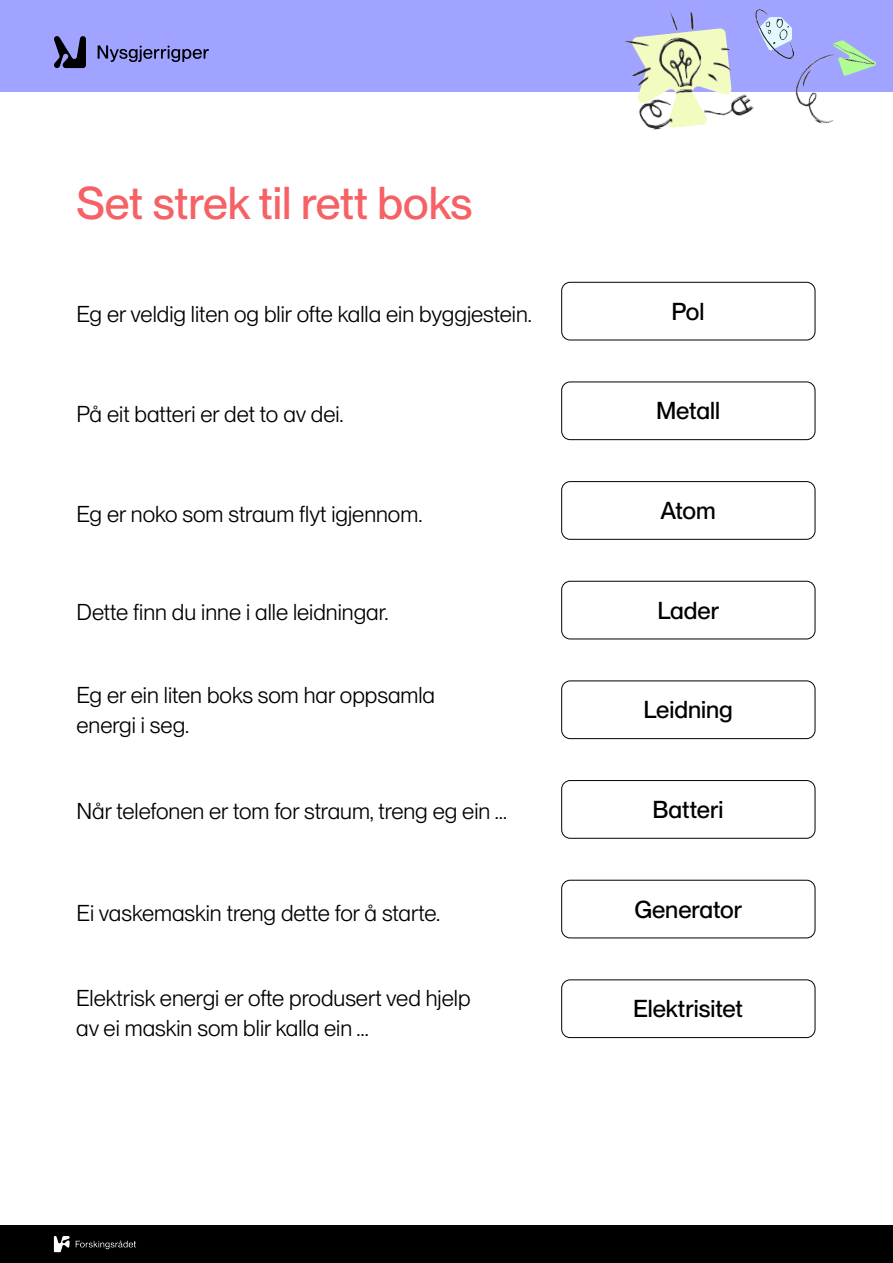
<style>
.page{position:relative;width:893px;height:1263px;background:#fff}
.page>*{position:absolute;margin:0;border:0;box-sizing:border-box;transform-origin:0 0}
.Tittel{font:500 45px "PP Neue Montreal";color:#f66166}
.Ingress{font:500 24px "PP Neue Montreal";color:#000}
.Ingress-2{font:22.5px "PP Neue Montreal";color:#000}
</style>
<div class="page">
<div style="left:0;top:1225px;width:893px;height:38px;background:#000"></div>
<div style="left:0;top:0;width:893px;height:91px;background:#a0a3ff"></div>
<img style="left:756px;top:10px;width:36px;height:49px">
<img style="left:786px;top:37px;width:90px;height:87px">
<img style="left:622px;top:11px;width:133px;height:119px">
<svg style="left:98px;top:45px;width:111px;height:17px"></svg>
<svg style="left:54px;top:36px;width:32px;height:32px"></svg>
<img style="left:53px;top:1236px;width:83px;height:16px">
<div style="left:561px;top:282px;width:254px;height:58px;border:1px solid #000;border-radius:9px"></div>
<div style="left:561px;top:382px;width:254px;height:58px;border:1px solid #000;border-radius:9px"></div>
<div style="left:561px;top:481px;width:254px;height:59px;border:1px solid #000;border-radius:9px"></div>
<div style="left:561px;top:581px;width:254px;height:58px;border:1px solid #000;border-radius:9px"></div>
<div style="left:561px;top:680px;width:254px;height:59px;border:1px solid #000;border-radius:9px"></div>
<div style="left:561px;top:780px;width:254px;height:59px;border:1px solid #000;border-radius:9px"></div>
<div style="left:561px;top:880px;width:254px;height:58px;border:1px solid #000;border-radius:9px"></div>
<div style="left:561px;top:979px;width:254px;height:59px;border:1px solid #000;border-radius:9px"></div>
<h1 class="Tittel" style="left:77px;top:177px;width:397px">Set strek til rett boks</h1>
<p class="Ingress-2" style="left:77px;top:301px;width:457px">Eg er veldig liten og blir ofte kalla ein byggjestein.</p>
<p class="Ingress" style="left:672px;top:297px;width:34px">Pol</p>
<p class="Ingress-2" style="left:77px;top:400px;width:269px">På eit batteri er det to av dei.</p>
<p class="Ingress" style="left:656px;top:397px;width:65px">Metall</p>
<p class="Ingress-2" style="left:77px;top:501px;width:347px">Eg er noko som straum flyt igjennom.</p>
<p class="Ingress" style="left:660px;top:496px;width:57px">Atom</p>
<p class="Ingress-2" style="left:77px;top:599px;width:314px">Dette finn du inne i alle leidningar.</p>
<p class="Ingress" style="left:657px;top:596px;width:63px">Lader</p>
<p class="Ingress-2" style="left:77px;top:682px;width:360px">Eg er ein liten boks som har oppsamla</p>
<p class="Ingress-2" style="left:77px;top:712px;width:114px">energi i seg.</p>
<p class="Ingress" style="left:643px;top:696px;width:91px">Leidning</p>
<p class="Ingress-2" style="left:77px;top:798px;width:432px">Når telefonen er tom for straum, treng eg ein …</p>
<p class="Ingress" style="left:653px;top:795px;width:72px">Batteri</p>
<p class="Ingress-2" style="left:77px;top:900px;width:365px">Ei vaskemaskin treng dette for å starte.</p>
<p class="Ingress" style="left:634px;top:895px;width:109px">Generator</p>
<p class="Ingress-2" style="left:76px;top:984px;width:396px">Elektrisk energi er ofte produsert ved hjelp</p>
<p class="Ingress-2" style="left:76px;top:1014px;width:294px">av ei maskin som blir kalla ein …</p>
<p class="Ingress" style="left:633px;top:994px;width:112px">Elektrisitet</p>
</div>
